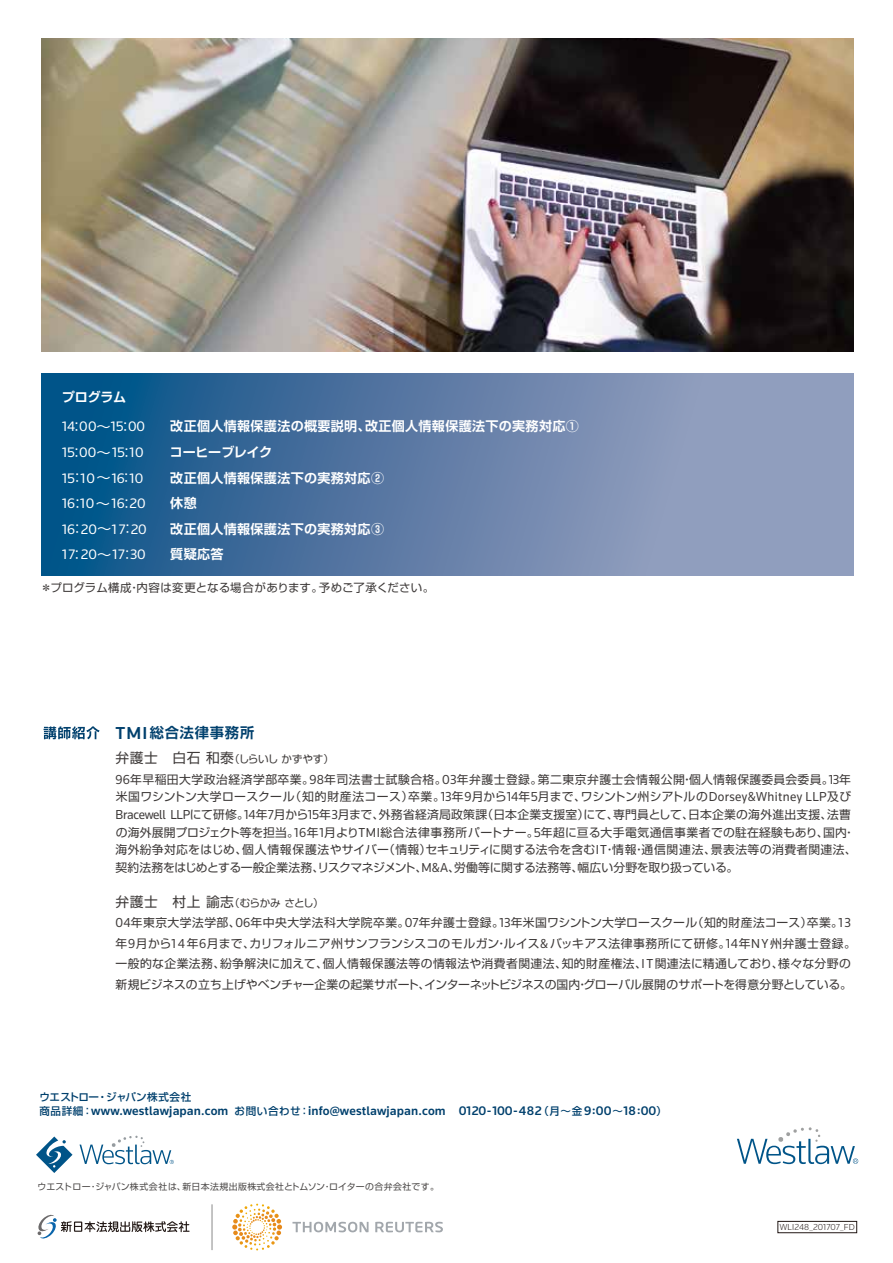
<style>
.page{position:relative;width:893px;height:1263px;background:#fff}
.page>*{position:absolute;margin:0;border:0;box-sizing:border-box;transform-origin:0 0}
.t1{font:14.25px "Knowledge";letter-spacing:.01em;color:#fff}
.t2{font:700 14.25px "Shin Go Pr 5 De";letter-spacing:.055em;color:#00406d}
.t3{font:700 13.05px "Shin Go Pr 5 De";letter-spacing:.025em;color:#fff}
.t4{font:700 13.05px "Shin Go Pr 5 De";letter-spacing:-.02em;color:#fff}
.t5{font:500 12.9px "Knowledge";letter-spacing:.01em;color:#00406d}
.t6{font:11.85px/17.5px "Shin Go Pr 5";letter-spacing:.02em;color:#3e3a39}
.t7{font:11.4px "Shin Go Pr 5";letter-spacing:.01em;color:#3e3a39}
.t8{font:500 10.65px "Shin Go Pr 5";letter-spacing:-.02em;color:#00406d}
.t9{font:10.5px "Shin Go Pr 5";letter-spacing:-.04em;color:#3e3a39}
.t10{font:300 9px "Knowledge";letter-spacing:.015em;color:#221815}
.t11{font:8.85px "Shin Go Pr 5";letter-spacing:.035em;color:#4c4948}
.s1{font-family:"Shin Go Pr 5"}
.s2{font-family:"Knowledge";font-weight:500;font-size:18px}
.s3{font-size:13.65px}
.s4{font-family:"Knowledge";font-size:13.5px}
.s5{font-family:"Shin Go Pr 5";font-size:10.65px}
.s6{font-family:"Shin Go Pr 6 N";font-size:10.65px}
</style>
<div class="page">
<svg style="left:292px;top:1222px;width:151px;height:10px"></svg>
<svg style="left:232px;top:1203px;width:50px;height:45px"></svg>
<svg style="left:37px;top:1214px;width:153px;height:25px"></svg>
<hr style="left:212px;top:1204px;width:1px;height:46px;background:#898989">
<svg style="left:737px;top:1127px;width:121px;height:37px"></svg>
<svg style="left:80px;top:1136px;width:94px;height:28px"></svg>
<svg style="left:36px;top:1136px;width:37px;height:37px"></svg>
<div style="left:778px;top:1221px;width:79px;height:12px;border:1px solid #221815"></div>
<svg style="left:41px;top:373px;width:812px;height:202px;background:#5a7da6"></svg>
<svg style="left:44px;top:726px;width:56px;height:13px"></svg>
<img style="left:41px;top:38px;width:812px;height:314px">
<p class="t3" style="left:62px;top:386px;width:66px">プログラム</p>
<p class="t1" style="left:62px;top:418px;width:84px">14<span class="s1">：</span>00<span class="s1">～</span>15<span class="s1">：</span>00</p>
<p class="t3" style="left:170px;top:416px;width:410px">改正個人情報保護法の概要説明、改正個人情報保護法下の実務対応①</p>
<p class="t1" style="left:62px;top:443px;width:83px">15<span class="s1">：</span>00<span class="s1">～</span>15<span class="s1">：</span>10</p>
<p class="t4" style="left:170px;top:441px;width:104px">コーヒーブレイク</p>
<p class="t1" style="left:62px;top:469px;width:83px">15<span class="s1">：</span>10<span class="s1">～</span>16<span class="s1">：</span>10</p>
<p class="t3" style="left:170px;top:467px;width:215px">改正個人情報保護法下の実務対応②</p>
<p class="t1" style="left:62px;top:494px;width:85px">16<span class="s1">：</span>10<span class="s1">～</span>16<span class="s1">：</span>20</p>
<p class="t3" style="left:170px;top:492px;width:28px">休憩</p>
<p class="t1" style="left:62px;top:520px;width:86px">16<span class="s1">：</span>20<span class="s1">～</span>1 7<span class="s1">：</span>20</p>
<p class="t3" style="left:170px;top:518px;width:215px">改正個人情報保護法下の実務対応③</p>
<p class="t1" style="left:62px;top:545px;width:85px">17<span class="s1">：</span>20<span class="s1">～</span>17<span class="s1">：</span>30</p>
<p class="t3" style="left:170px;top:543px;width:55px">質疑応答</p>
<p class="t7" style="left:40px;top:578px;width:395px">＊プログラム構成・内容は変更となる場合があります。予めご了承ください。</p>
<p class="t2" style="left:116px;top:721px;width:140px"><span class="s2">TMI</span> 総合法律事務所</p>
<p class="t9" style="left:116px;top:751px;width:220px"><span class="s3">弁護士　白石 和泰</span>（しらいし かずやす）</p>
<p class="t6" style="left:116px;top:769px;width:742px"><span class="s4">96</span>年早稲田大学政治経済学部卒業。<span class="s4">98</span>年司法書士試験合格。<span class="s4">03</span>年弁護士登録。第二東京弁護士会情報公開・個人情報保護委員会委員。<span class="s4">13</span>年米国ワシントン大学ロースクール（知的財産法コース）卒業。<span class="s4">13</span>年<span class="s4">9</span>月から<span class="s4">14</span>年<span class="s4">5</span>月まで、ワシントン州シアトルの<span class="s4">Dorsey&amp;Whitney LLP</span>及び<span class="s4">Bracewell LLP</span>にて研修。<span class="s4">14</span>年<span class="s4">7</span>月から<span class="s4">15</span>年<span class="s4">3</span>月まで、外務省経済局政策課（日本企業支援室）にて、専門員として、日本企業の海外進出支援、法曹の海外展開プロジェクト等を担当。<span class="s4">16</span>年<span class="s4">1</span>月より<span class="s4">TMI</span>総合法律事務所パートナー。<span class="s4">5</span>年超に亘る大手電気通信事業者での駐在経験もあり、国内・海外紛争対応をはじめ、個人情報保護法やサイバー（情報）セキュリティに関する法令を含む<span class="s4">IT</span>・情報・通信関連法、景表法等の消費者関連法、契約法務をはじめとする一般企業法務、リスクマネジメント、<span class="s4">M&amp;A</span>、労働等に関する法務等、幅広い分野を取り扱っている。</p>
<p class="t9" style="left:116px;top:894px;width:210px"><span class="s3">弁護士　村上 諭志</span>（むらかみ さとし）</p>
<p class="t6" style="left:116px;top:911px;width:742px;line-height:20.5px"><span class="s4">04</span>年東京大学法学部、<span class="s4">06</span>年中央大学法科大学院卒業。<span class="s4">07</span>年弁護士登録。<span class="s4">13</span>年米国ワシントン大学ロースクール（知的財産法コース）卒業。<span class="s4">13</span>年<span class="s4">9</span>月から<span class="s4">14</span>年<span class="s4">6</span>月まで、カリフォルニア州サンフランシスコのモルガン・ルイス<span class="s4">&amp;</span>バッキアス法律事務所にて研修。<span class="s4">14</span>年<span class="s4">NY</span>州弁護士登録。一般的な企業法務、紛争解決に加えて、個人情報保護法等の情報法や消費者関連法、知的財産権法、<span class="s4">IT</span>関連法に精通しており、様々な分野の新規ビジネスの立ち上げやベンチャー企業の起業サポート、インターネットビジネスの国内・グローバル展開のサポートを得意分野としている。</p>
<p class="t8" style="left:39px;top:1088px;width:153px">ウエストロー・ジャパン株式会社</p>
<p class="t5" style="left:39px;top:1103px;width:629px"><span class="s5">商品詳細：</span>www.westlawjapan.com <span class="s5">お問い合</span><span class="s6">わ</span><span class="s5">せ：</span>info@westlawjapan.com 0120-100-482<span class="s5">（月～金</span>9:00<span class="s5">～</span>18:00<span class="s5">）</span></p>
<p class="t11" style="left:37px;top:1179px;width:403px">ウエストロー・ジャパン株式会社は、新日本法規出版株式会社とトムソン・ロイターの合弁会社です。</p>
<p class="t10" style="left:780px;top:1221px;width:76px">WLI248_201707_FD</p>
</div>
